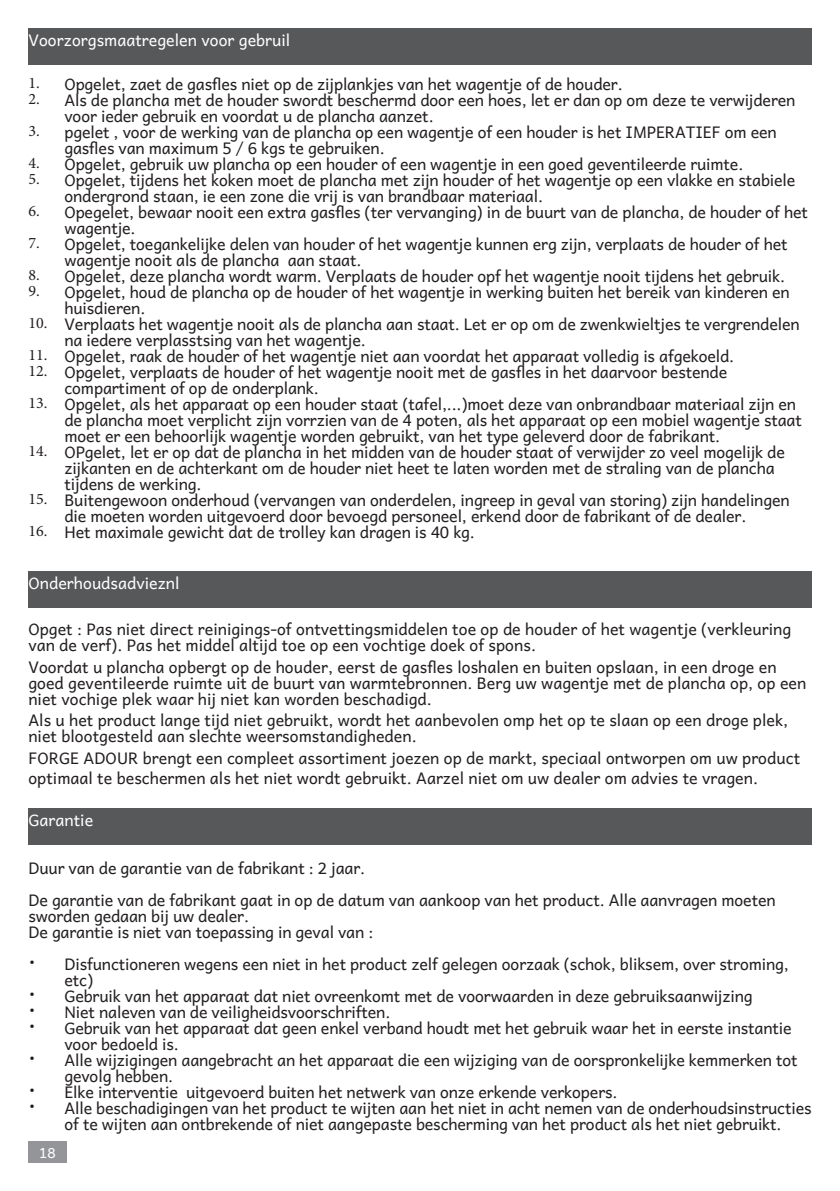
<style>
.page{position:relative;width:840px;height:1191px;background:#fff}
.page>*{position:absolute;margin:0;border:0;box-sizing:border-box;transform-origin:0 0}
.t1{font:16px/16px "Andika";letter-spacing:-.01em;color:#231f20}
.Normal_Text_Bold{font:16px "Andika";color:#fff}
.t2{font:14px "Andika";color:#fff}
.s1{font-family:"Minion Pro"}
</style>
<div class="page">
<div style="left:28px;top:1141px;width:39px;height:21px;background:#939598"></div>
<div style="left:28px;top:28px;width:783px;height:37px;background:#57585a"></div>
<div style="left:28px;top:571px;width:783px;height:37px;background:#57585a"></div>
<div style="left:28px;top:808px;width:783px;height:37px;background:#57585a"></div>
<p class="Normal_Text_Bold" style="left:28px;top:31px;width:263px">Voorzorgsmaatregelen voor gebruil</p>
<p class="t1" style="left:28px;top:77px;width:595px"><span class="s1">1.</span> Opgelet, zaet de gasfles niet op de zijplankjes van het wagentje of de houder.</p>
<p class="t1" style="left:64px;top:93px;width:732px;text-indent:-36px"><span class="s1">2.</span> Als de plancha met de houder swordt beschermd door een hoes, let er dan op om deze te verwijderen voor ieder gebruik en voordat u de plancha aanzet.</p>
<p class="t1" style="left:64px;top:125px;width:713px;text-indent:-36px"><span class="s1">3.</span> pgelet , voor de werking van de plancha op een wagentje of een houder is het IMPERATIEF om een gasfles van maximum 5 / 6 kgs te gebruiken.</p>
<p class="t1" style="left:28px;top:157px;width:716px"><span class="s1">4.</span> Opgelet, gebruik uw plancha op een houder of een wagentje in een goed geventileerde ruimte.</p>
<p class="t1" style="left:64px;top:173px;width:732px;text-indent:-36px"><span class="s1">5.</span> Opgelet, tijdens het koken moet de plancha met zijn houder of het wagentje op een vlakke en stabiele ondergrond staan, ie een zone die vrij is van brandbaar materiaal.</p>
<p class="t1" style="left:64px;top:205px;width:744px;text-indent:-36px"><span class="s1">6.</span> Opegelet, bewaar nooit een extra gasfles (ter vervanging) in de buurt van de plancha, de houder of het wagentje.</p>
<p class="t1" style="left:64px;top:237px;width:724px;text-indent:-36px"><span class="s1">7.</span> Opgelet, toegankelijke delen van houder of het wagentje kunnen erg zijn, verplaats de houder of het wagentje nooit als de plancha aan staat.</p>
<p class="t1" style="left:28px;top:269px;width:757px"><span class="s1">8.</span> Opgelet, deze plancha wordt warm. Verplaats de houder opf het wagentje nooit tijdens het gebruik.</p>
<p class="t1" style="left:64px;top:285px;width:726px;text-indent:-36px"><span class="s1">9.</span> Opgelet, houd de plancha op de houder of het wagentje in werking buiten het bereik van kinderen en huisdieren.</p>
<p class="t1" style="left:64px;top:317px;width:736px;text-indent:-36px"><span class="s1">10.</span> Verplaats het wagentje nooit als de plancha aan staat. Let er op om de zwenkwieltjes te vergrendelen na iedere verplasstsing van het wagentje.</p>
<p class="t1" style="left:28px;top:349px;width:707px"><span class="s1">11.</span> Opgelet, raak de houder of het wagentje niet aan voordat het apparaat volledig is afgekoeld.</p>
<p class="t1" style="left:64px;top:365px;width:664px;text-indent:-36px"><span class="s1">12.</span> Opgelet, verplaats de houder of het wagentje nooit met de gasfles in het daarvoor bestende compartiment of op de onderplank.</p>
<p class="t1" style="left:64px;top:397px;width:738px;text-indent:-36px"><span class="s1">13.</span> Opgelet, als het apparaat op een houder staat (tafel,...)moet deze van onbrandbaar materiaal zijn en de plancha moet verplicht zijn vorrzien van de 4 poten, als het apparaat op een mobiel wagentje staat moet er een behoorlijk wagentje worden gebruikt, van het type geleverd door de fabrikant.</p>
<p class="t1" style="left:64px;top:445px;width:721px;text-indent:-36px"><span class="s1">14.</span> OPgelet, let er op dat de plancha in het midden van de houder staat of verwijder zo veel mogelijk de zijkanten en de achterkant om de houder niet heet te laten worden met de straling van de plancha tijdens de werking.</p>
<p class="t1" style="left:28px;top:493px;width:762px;text-align:center"><span class="s1">15.</span> Buitengewoon onderhoud (vervangen van onderdelen, ingreep in geval van storing) zijn handelingen die moeten worden uitgevoerd door bevoegd personeel, erkend door de fabrikant of de dealer.</p>
<p class="t1" style="left:28px;top:525px;width:448px"><span class="s1">16.</span> Het maximale gewicht dat de trolley kan dragen is 40 kg.</p>
<p class="Normal_Text_Bold" style="left:28px;top:574px;width:153px">Onderhoudsadvieznl</p>
<p class="t1" style="left:28px;top:621px;width:763px">Opget : Pas niet direct reinigings-of ontvettingsmiddelen toe op de houder of het wagentje (verkleuring van de verf). Pas het middel altijd toe op een vochtige doek of spons.</p>
<p class="t1" style="left:28px;top:659px;width:779px">Voordat u plancha opbergt op de houder, eerst de gasfles loshalen en buiten opslaan, in een droge en goed geventileerde ruimte uit de buurt van warmtebronnen. Berg uw wagentje met de plancha op, op een niet vochige plek waar hij niet kan worden beschadigd.</p>
<p class="t1" style="left:28px;top:712px;width:761px">Als u het product lange tijd niet gebruikt, wordt het aanbevolen omp het op te slaan op een droge plek, niet blootgesteld aan slechte weersomstandigheden.</p>
<p class="t1" style="left:28px;top:748px;width:773px;line-height:20px">FORGE ADOUR brengt een compleet assortiment joezen op de markt, speciaal ontworpen om uw product optimaal te beschermen als het niet wordt gebruikt. Aarzel niet om uw dealer om advies te vragen.</p>
<p class="Normal_Text_Bold" style="left:28px;top:811px;width:66px">Garantie</p>
<p class="t1" style="left:28px;top:860px;width:338px">Duur van de garantie van de fabrikant : 2 jaar.</p>
<p class="t1" style="left:28px;top:892px;width:748px">De garantie van de fabrikant gaat in op de datum van aankoop van het product. Alle aanvragen moeten sworden gedaan bij uw dealer.</p>
<p class="t1" style="left:28px;top:924px;width:346px">De garantie is niet van toepassing in geval van :</p>
<p class="t1" style="left:64px;top:956px;width:725px;text-indent:-36px">• Disfunctioneren wegens een niet in het product zelf gelegen oorzaak (schok, bliksem, over stroming, etc)</p>
<p class="t1" style="left:28px;top:988px;width:725px">• Gebruik van het apparaat dat niet ovreenkomt met de voorwaarden in deze gebruiksaanwijzing</p>
<p class="t1" style="left:28px;top:1004px;width:363px">• Niet naleven van de veiligheidsvoorschriften.</p>
<p class="t1" style="left:64px;top:1020px;width:728px;text-indent:-36px">• Gebruik van het apparaat dat geen enkel verband houdt met het gebruik waar het in eerste instantie voor bedoeld is.</p>
<p class="t1" style="left:64px;top:1052px;width:734px;text-indent:-36px">• Alle wijzigingen aangebracht an het apparaat die een wijziging van de oorspronkelijke kemmerken tot gevolg hebben.</p>
<p class="t1" style="left:28px;top:1084px;width:590px">• Elke interventie uitgevoerd buiten het netwerk van onze erkende verkopers.</p>
<p class="t1" style="left:28px;top:1100px;width:784px;text-align:center">• Alle beschadigingen van het product te wijten aan het niet in acht nemen van de onderhoudsinstructies of te wijten aan ontbrekende of niet aangepaste bescherming van het product als het niet gebruikt.</p>
<p class="t2" style="left:39px;top:1145px;width:18px">18</p>
</div>
